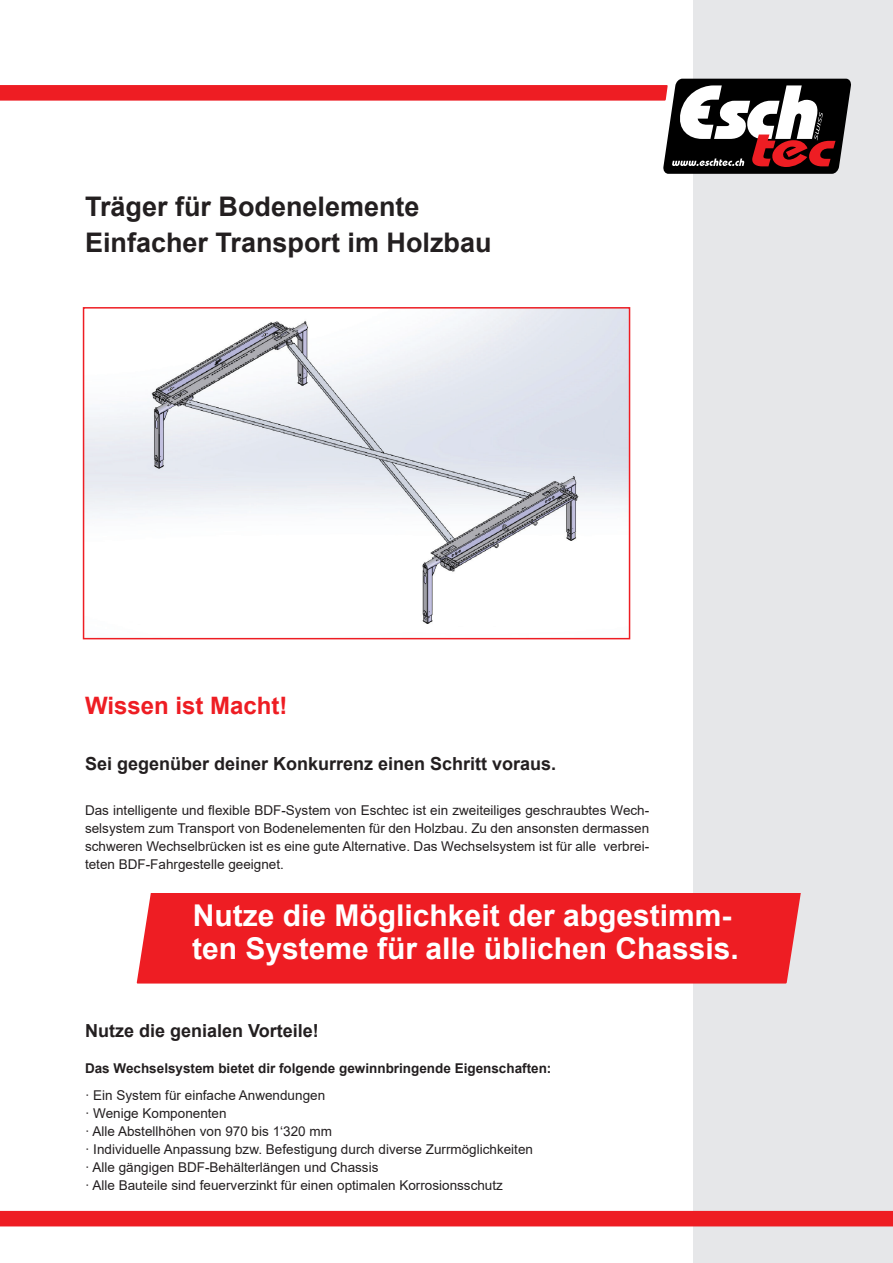
<style>
.page{position:relative;width:893px;height:1263px;background:#fff}
.page>*{position:absolute;margin:0;border:0;box-sizing:border-box;transform-origin:0 0}
.t1{font:700 30px/33px "Arial";color:#fff}
.t2{font:700 27px/36px "Arial";color:#231f20}
.t3{font:700 24px "Arial";color:#ee1d23}
.t4{font:700 18px "Arial";color:#231f20}
.t5{font:13.5px/18px "Arial";color:#231f20;text-align:justify}
.t6{font:700 13.5px "Arial";color:#231f20}
</style>
<div class="page">
<div style="left:693px;top:0;width:200px;height:1263px;background:#e6e7e9"></div>
<svg style="left:0;top:79px;width:851px;height:95px"></svg>
<div style="left:0;top:1211px;width:893px;height:15px;background:#ee1d23"></div>
<div style="left:137px;top:893px;width:664px;height:90px;background:#ee1d23"></div>
<img style="left:86px;top:310px;width:541px;height:314px">
<div style="left:83px;top:307px;width:547px;height:332px;border:2px solid #ee1d23"></div>
<h2 class="t2" style="left:85px;top:188px;width:408px">Träger für Bodenelemente<br>Einfacher Transport im Holzbau</h2>
<h3 class="t3" style="left:85px;top:689px;width:204px">Wissen ist Macht!</h3>
<h3 class="t4" style="left:85px;top:751px;width:473px">Sei gegenüber deiner Konkurrenz einen Schritt voraus.</h3>
<p class="t5" style="left:85px;top:801px;width:566px">Das intelligente und flexible BDF-System von Eschtec ist ein zweiteiliges geschraubtes Wech&shy;selsystem zum Transport von Bodenelementen für den Holzbau. Zu den ansonsten dermassen schweren Wechselbrücken ist es eine gute Alternative. Das Wechselsystem ist für alle verbrei&shy;teten BDF-Fahrgestelle geeignet.</p>
<h1 class="t1" style="left:192px;top:899px;width:548px">Nutze die Möglichkeit der abgestimm&shy;ten Systeme für alle üblichen Chassis.</h1>
<h3 class="t4" style="left:85px;top:1018px;width:235px">Nutze die genialen Vorteile!</h3>
<p class="t6" style="left:85px;top:1058px;width:468px">Das Wechselsystem bietet dir folgende gewinnbringende Eigenschaften:</p>
<p class="t5" style="left:85px;top:1086px;width:449px;text-align:left">· Ein System für einfache Anwendungen<br>· Wenige Komponenten<br>· Alle Abstellhöhen von 970 bis 1‘320 mm<br>· Individuelle Anpassung bzw. Befestigung durch diverse Zurrmöglichkeiten · Alle gängigen BDF-Behälterlängen und Chassis<br>· Alle Bauteile sind feuerverzinkt für einen optimalen Korrosionsschutz</p>
</div>
